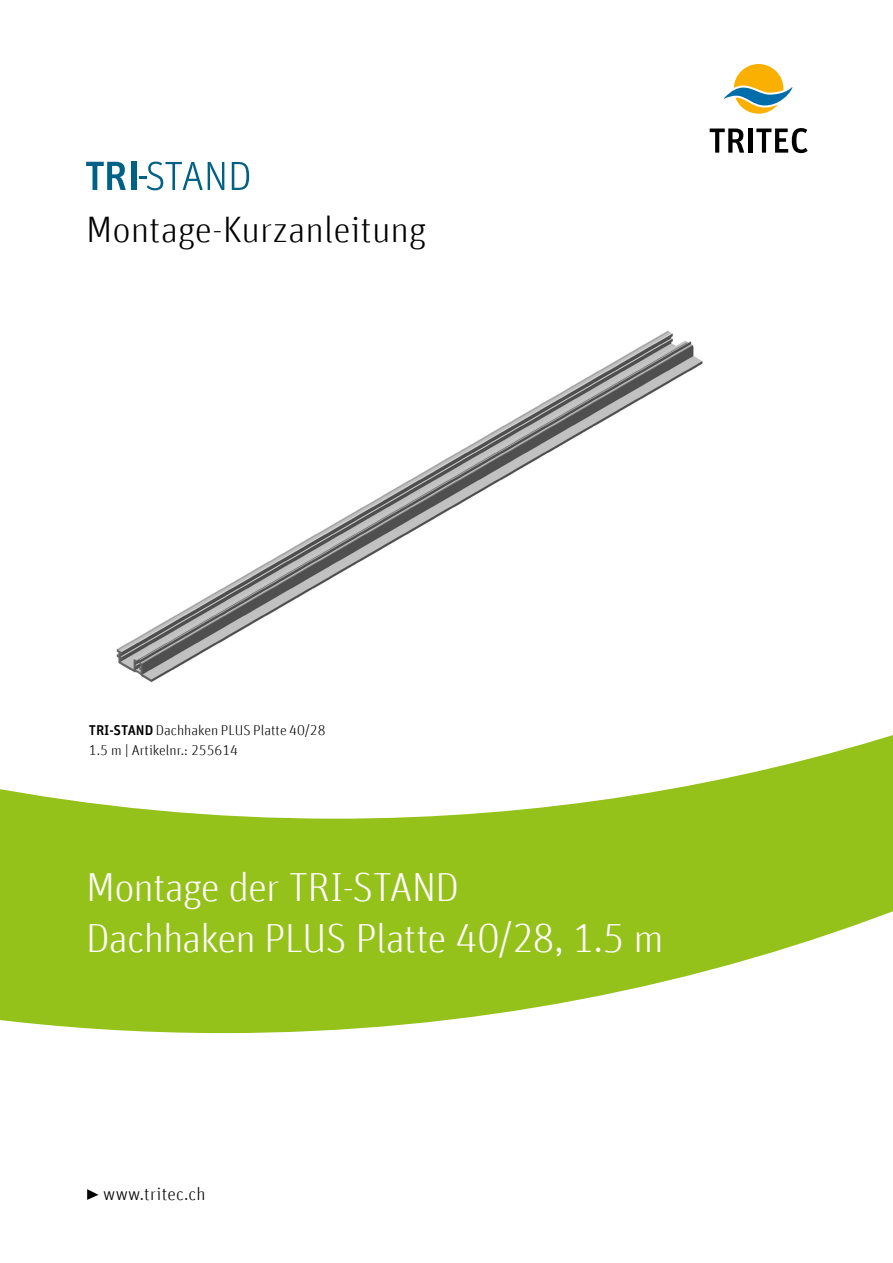
<style>
.page{position:relative;width:893px;height:1263px;background:#fff}
.page>*{position:absolute;margin:0;border:0;box-sizing:border-box;transform-origin:0 0}
.t1{font:300 40.5px/51px "Unit Offc";letter-spacing:-.025em;color:#fff}
.t2{font:300 36.75px "Unit Offc";color:#000}
.t3{font:300 18px "Unit Offc";letter-spacing:.01em;color:#000}
.t4{font:300 14.25px/19.5px "Unit Offc";color:#000}
.s1{font-weight:500}
</style>
<div class="page">
<svg style="left:232px;top:162px;width:17px;height:28px"></svg>
<div style="left:131px;top:162px;width:5px;height:28px;background:#006186"></div>
<svg style="left:86px;top:162px;width:40px;height:28px"></svg>
<svg style="left:140px;top:162px;width:84px;height:28px"></svg>
<svg style="left:0;top:735px;width:893px;height:298px;fill:#94c11a"></svg>
<svg style="left:87px;top:1189px;width:11px;height:11px"></svg>
<svg style="left:724px;top:64px;width:68px;height:50px"></svg>
<svg style="left:710px;top:129px;width:34px;height:24px"></svg>
<div style="left:748px;top:129px;width:5px;height:24px;background:#000"></div>
<svg style="left:756px;top:128px;width:52px;height:25px"></svg>
<img style="left:116px;top:331px;width:587px;height:352px">
<h2 class="t2" style="left:86px;top:208px;width:342px">Montage-Kurzanleitung</h2>
<p class="t4" style="left:89px;top:721px;width:238px"><span class="s1">TRI-STAND</span> Dachhaken PLUS Platte 40/28<br>1.5 m | Artikelnr.: 255614</p>
<h1 class="t1" style="left:86px;top:862px;width:579px">Montage der TRI-STAND<br>Dachhaken PLUS Platte 40/28, 1.5 m</h1>
<p class="t3" style="left:103px;top:1183px;width:104px">www.tritec.ch</p>
</div>
